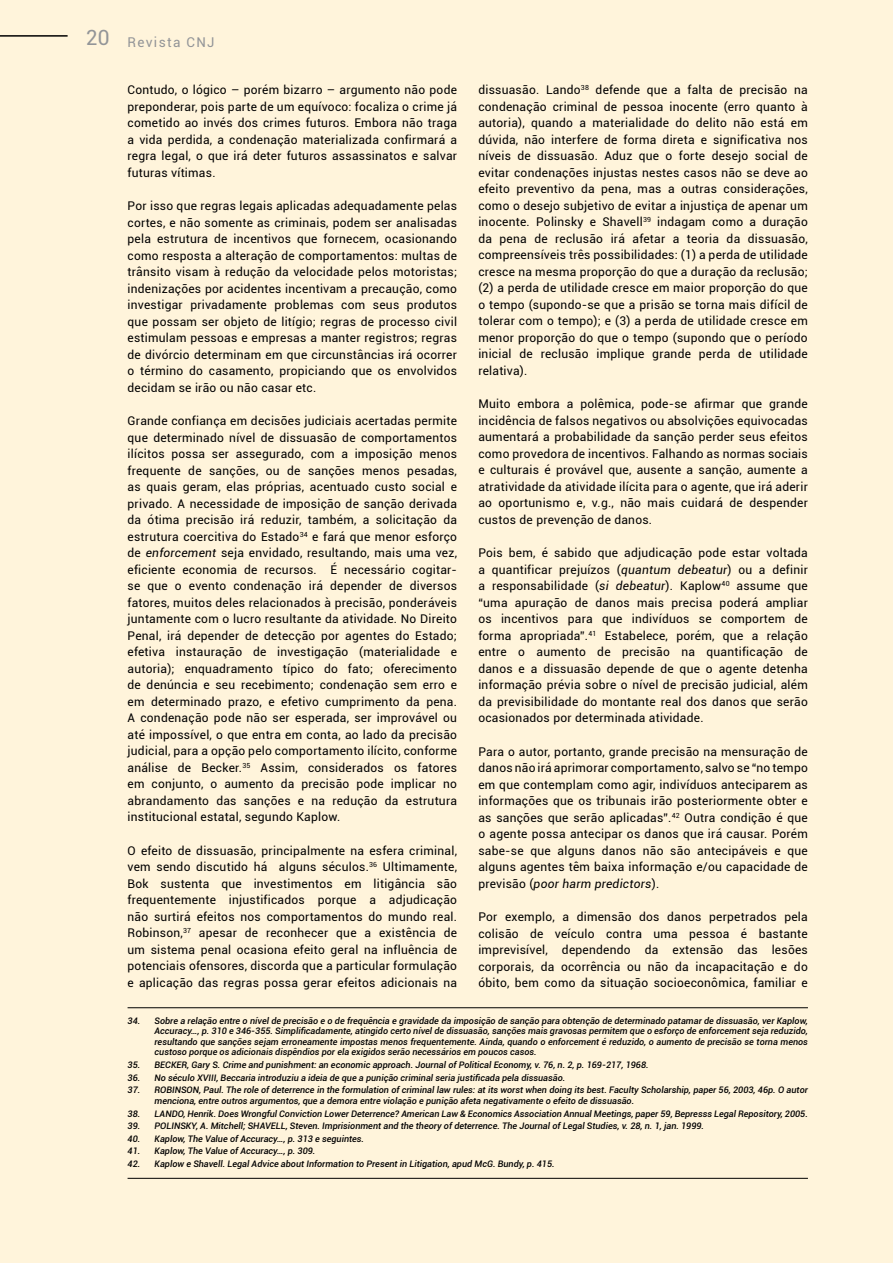
<style>
.page{position:relative;width:893px;height:1263px;background:#fff4db}
.page>*{position:absolute;margin:0;border:0;box-sizing:border-box;transform-origin:0 0}
.t1{font:13.5px "Roboto";letter-spacing:.1em;color:#939598}
.t2{font:12px/16.5px "Roboto";letter-spacing:.02em;color:#000;text-align:justify}
.t3{font:italic 500 9px/10.5px "Roboto";color:#000;text-align:justify}
.s1{font-size:21px}
.s2{font-style:italic}
</style>
<div class="page">
<hr style="left:128px;top:1007px;width:680px;height:1px;background:#000">
<hr style="left:128px;top:1178px;width:680px;height:1px;background:#000">
<hr style="left:0;top:35px;width:68px;height:2px;background:#000">
<p class="t1" style="left:86px;top:32px;width:130px"><span class="s1">20</span> Revista CNJ</p>
<p class="t2" style="left:478px;top:81px;width:331px">dissuasão. Lando<sup>38</sup> defende que a falta de precisão na condenação criminal de pessoa inocente (erro quanto à autoria), quando a materialidade do delito não está em dúvida, não interfere de forma direta e significativa nos níveis de dissuasão. Aduz que o forte desejo social de evitar condenações injustas nestes casos não se deve ao efeito preventivo da pena, mas a outras considerações, como o desejo subjetivo de evitar a injustiça de apenar um inocente. Polinsky e Shavell<sup>39</sup> indagam como a duração da pena de reclusão irá afetar a teoria da dissuasão, compreensíveis três possibilidades: (1) a perda de utilidade cresce na mesma proporção do que a duração da reclusão; (2) a perda de utilidade cresce em maior proporção do que o tempo (supondo-se que a prisão se torna mais difícil de tolerar com o tempo); e (3) a perda de utilidade cresce em menor proporção do que o tempo (supondo que o período inicial de reclusão implique grande perda de utilidade relativa).</p>
<p class="t2" style="left:478px;top:395px;width:331px">Muito embora a polêmica, pode-se afirmar que grande incidência de falsos negativos ou absolvições equivocadas aumentará a probabilidade da sanção perder seus efeitos como provedora de incentivos. Falhando as normas sociais e culturais é provável que, ausente a sanção, aumente a atratividade da atividade ilícita para o agente, que irá aderir ao oportunismo e, v.g., não mais cuidará de despender custos de prevenção de danos.</p>
<p class="t2" style="left:478px;top:544px;width:331px">Pois bem, é sabido que adjudicação pode estar voltada a quantificar prejuízos (<span class="s2">quantum debeatur</span>) ou a definir a responsabilidade (<span class="s2">si debeatur</span>). Kaplow<sup>40</sup> assume que “uma apuração de danos mais precisa poderá ampliar os incentivos para que indivíduos se comportem de forma apropriada”.<sup>41</sup> Estabelece, porém, que a relação entre o aumento de precisão na quantificação de danos e a dissuasão depende de que o agente detenha informação prévia sobre o nível de precisão judicial, além da previsibilidade do montante real dos danos que serão ocasionados por determinada atividade.</p>
<p class="t2" style="left:478px;top:743px;width:331px">Para o autor, portanto, grande precisão na mensuração de danos não irá aprimorar comportamento, salvo se “no tempo em que contemplam como agir, indivíduos anteciparem as informações que os tribunais irão posteriormente obter e as sanções que serão aplicadas”.<sup>42</sup> Outra condição é que o agente possa antecipar os danos que irá causar. Porém sabe-se que alguns danos não são antecipáveis e que alguns agentes têm baixa informação e/ou capacidade de previsão (<span class="s2">poor harm predictors</span>).</p>
<p class="t2" style="left:478px;top:908px;width:331px">Por exemplo, a dimensão dos danos perpetrados pela colisão de veículo contra uma pessoa é bastante imprevisível, dependendo da extensão das lesões corporais, da ocorrência ou não da incapacitação e do óbito, bem como da situação socioeconômica, familiar e</p>
<p class="t2" style="left:128px;top:81px;width:331px">Contudo, o lógico – porém bizarro – argumento não pode preponderar, pois parte de um equívoco: focaliza o crime já cometido ao invés dos crimes futuros. Embora não traga a vida perdida, a condenação materializada confirmará a regra legal, o que irá deter futuros assassinatos e salvar futuras vítimas.</p>
<p class="t2" style="left:128px;top:197px;width:331px">Por isso que regras legais aplicadas adequadamente pelas cortes, e não somente as criminais, podem ser analisadas pela estrutura de incentivos que fornecem, ocasionando como resposta a alteração de comportamentos: multas de trânsito visam à redução da velocidade pelos motoristas; indenizações por acidentes incentivam a precaução, como investigar privadamente problemas com seus produtos que possam ser objeto de litígio; regras de processo civil estimulam pessoas e empresas a manter registros; regras de divórcio determinam em que circunstâncias irá ocorrer o término do casamento, propiciando que os envolvidos decidam se irão ou não casar etc.</p>
<p class="t2" style="left:128px;top:412px;width:331px">Grande confiança em decisões judiciais acertadas permite que determinado nível de dissuasão de comportamentos ilícitos possa ser assegurado, com a imposição menos frequente de sanções, ou de sanções menos pesadas, as quais geram, elas próprias, acentuado custo social e privado. A necessidade de imposição de sanção derivada da ótima precisão irá reduzir, também, a solicitação da estrutura coercitiva do Estado<sup>34</sup> e fará que menor esforço de <span class="s2">enforcement</span> seja envidado, resultando, mais uma vez, eficiente economia de recursos. É necessário cogitar&shy;se que o evento condenação irá depender de diversos fatores, muitos deles relacionados à precisão, ponderáveis juntamente com o lucro resultante da atividade. No Direito Penal, irá depender de detecção por agentes do Estado; efetiva instauração de investigação (materialidade e autoria); enquadramento típico do fato; oferecimento de denúncia e seu recebimento; condenação sem erro e em determinado prazo, e efetivo cumprimento da pena.<br>A condenação pode não ser esperada, ser improvável ou até impossível, o que entra em conta, ao lado da precisão judicial, para a opção pelo comportamento ilícito, conforme análise de Becker.<sup>35</sup> Assim, considerados os fatores em conjunto, o aumento da precisão pode implicar no abrandamento das sanções e na redução da estrutura institucional estatal, segundo Kaplow.</p>
<p class="t2" style="left:128px;top:842px;width:331px">O efeito de dissuasão, principalmente na esfera criminal, vem sendo discutido há alguns séculos.<sup>36</sup> Ultimamente, Bok sustenta que investimentos em litigância são frequentemente injustificados porque a adjudicação não surtirá efeitos nos comportamentos do mundo real.<br>Robinson,<sup>37</sup> apesar de reconhecer que a existência de um sistema penal ocasiona efeito geral na influência de potenciais ofensores, discorda que a particular formulação e aplicação das regras possa gerar efeitos adicionais na</p>
<p class="t3" style="left:155px;top:1015px;width:655px;text-indent:-27px">34. Sobre a relação entre o nível de precisão e o de frequência e gravidade da imposição de sanção para obtenção de determinado patamar de dissuasão, ver Kaplow, Accuracy…, p. 310 e 346-355. Simplificadamente, atingido certo nível de dissuasão, sanções mais gravosas permitem que o esforço de enforcement seja reduzido, resultando que sanções sejam erroneamente impostas menos frequentemente. Ainda, quando o enforcement é reduzido, o aumento de precisão se torna menos custoso porque os adicionais dispêndios por ela exigidos serão necessários em poucos casos.</p>
<p class="t3" style="left:128px;top:1059px;width:523px">35. BECKER, Gary S. Crime and punishment: an economic approach. Journal of Political Economy, v. 76, n. 2, p. 169-217, 1968.</p>
<p class="t3" style="left:128px;top:1072px;width:439px">36. No século XVIII, Beccaria introduziu a ideia de que a punição criminal seria justificada pela dissuasão.</p>
<p class="t3" style="left:155px;top:1084px;width:655px;text-indent:-27px">37. ROBINSON, Paul. The role of deterrence in the formulation of criminal law rules: at its worst when doing its best. Faculty Scholarship, paper 56, 2003, 46p. O autor menciona, entre outros argumentos, que a demora entre violação e punição afeta negativamente o efeito de dissuasão.</p>
<p class="t3" style="left:128px;top:1108px;width:682px">38. LANDO, Henrik. Does Wrongful Conviction Lower Deterrence? American Law &amp; Economics Association Annual Meetings, paper 59, Bepresss Legal Repository, 2005.</p>
<p class="t3" style="left:128px;top:1120px;width:578px">39. POLINSKY, A. Mitchell; SHAVELL, Steven. Imprisionment and the theory of deterrence. The Journal of Legal Studies, v. 28, n. 1, jan. 1999.</p>
<p class="t3" style="left:128px;top:1133px;width:238px">40. Kaplow, The Value of Accuracy…, p. 313 e seguintes.</p>
<p class="t3" style="left:128px;top:1145px;width:189px">41. Kaplow, The Value of Accuracy…, p. 309.</p>
<p class="t3" style="left:128px;top:1158px;width:429px">42. Kaplow e Shavell. Legal Advice about Information to Present in Litigation, apud McG. Bundy, p. 415.</p>
</div>
